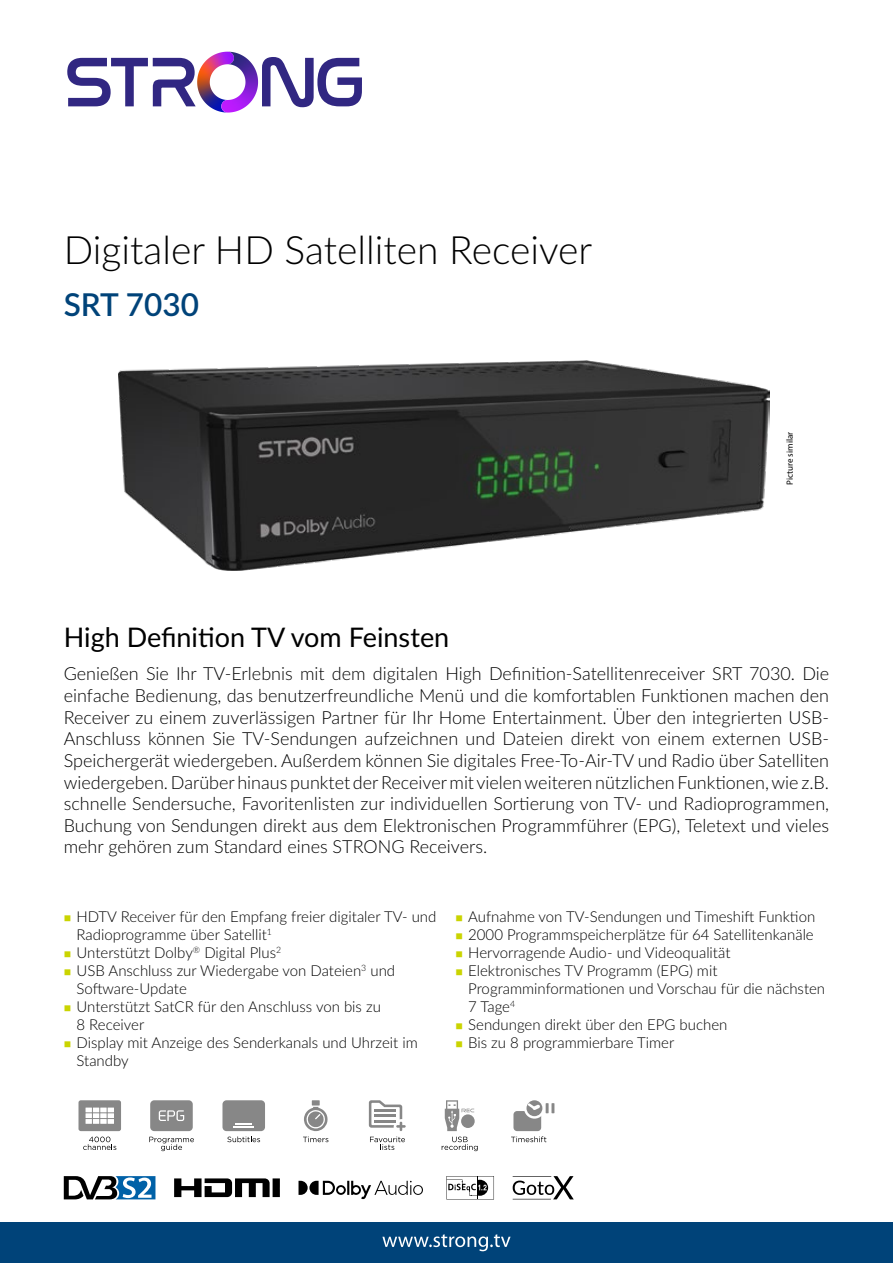
<style>
.page{position:relative;width:893px;height:1263px;background:#fff}
.page>*{position:absolute;margin:0;border:0;box-sizing:border-box;transform-origin:0 0}
.t1{font:300 39px "Lato";color:#000}
.t2{font:600 31.5px "Lato";color:#004379}
.t3{font:27px "Lato";color:#000}
.t4{font:300 18px/21.6px "Lato";color:#000;text-align:justify}
.t5{font:300 15px/18px "Lato";color:#000}
.t6{font:9px "Myriad Pro";color:#000}
</style>
<div class="page">
<div style="left:0;top:1222px;width:893px;height:41px;background:#004379"></div>
<svg style="left:382px;top:1234px;width:129px;height:17px"></svg>
<svg style="left:262px;top:57px;width:100px;height:50px"></svg>
<svg style="left:67px;top:52px;width:178px;height:61px"></svg>
<svg style="left:369px;top:1100px;width:37px;height:50px"></svg>
<hr style="left:374px;top:1114px;width:22px;height:3px;background:#878787">
<hr style="left:374px;top:1109px;width:22px;height:3px;background:#878787">
<hr style="left:374px;top:1120px;width:22px;height:2px;background:#878787">
<svg style="left:303px;top:1100px;width:25px;height:42px"></svg>
<svg style="left:227px;top:1136px;width:33px;height:6px"></svg>
<div style="left:222px;top:1100px;width:43px;height:31px;background:#878787;border-radius:4px"></div>
<svg style="left:236px;top:1123px;width:16px;height:2px"></svg>
<hr style="left:234px;top:1126px;width:20px;height:2px;background:#fff">
<div style="left:150px;top:1100px;width:43px;height:31px;background:#878787;border-radius:4px"></div>
<svg style="left:159px;top:1110px;width:25px;height:11px"></svg>
<svg style="left:149px;top:1137px;width:45px;height:14px"></svg>
<svg style="left:78px;top:1100px;width:43px;height:50px"></svg>
<svg style="left:442px;top:1100px;width:36px;height:51px"></svg>
<svg style="left:511px;top:1136px;width:35px;height:6px"></svg>
<div style="left:513px;top:1111px;width:28px;height:20px;background:#878787;border-radius:4px"></div>
<svg style="left:524px;top:1100px;width:30px;height:19px"></svg>
<svg style="left:64px;top:1176px;width:91px;height:23px"></svg>
<svg style="left:174px;top:1178px;width:106px;height:19px"></svg>
<svg style="left:446px;top:1176px;width:48px;height:23px"></svg>
<svg style="left:513px;top:1176px;width:61px;height:23px"></svg>
<hr style="left:513px;top:1176px;width:38px;height:1px;background:#000">
<hr style="left:513px;top:1199px;width:38px;height:1px;background:#000">
<svg style="left:298px;top:1181px;width:125px;height:18px"></svg>
<img style="left:119px;top:361px;width:651px;height:210px">
<h1 class="t1" style="left:64px;top:222px;width:530px">Digitaler HD Satelliten Receiver</h1>
<h2 class="t2" style="left:64px;top:282px;width:137px">SRT 7030</h2>
<p class="t6" style="left:784px;top:485px;width:54px;rotate:-90deg">Picture similar</p>
<h3 class="t3" style="left:64px;top:618px;width:387px">High Definition TV vom Feinsten</h3>
<p class="t4" style="left:64px;top:662px;width:767px">Genießen Sie Ihr TV-Erlebnis mit dem digitalen High Definition-Satellitenreceiver SRT 7030. Die einfache Bedienung, das benutzerfreundliche Menü und die komfortablen Funktionen machen den Receiver zu einem zuverlässigen Partner für Ihr Home Entertainment. Über den integrierten USB-Anschluss können Sie TV-Sendungen aufzeichnen und Dateien direkt von einem externen USB-Speichergerät wiedergeben. Außerdem können Sie digitales Free-To-Air-TV und Radio über Satelliten wiedergeben. Darüber hinaus punktet der Receiver mit vielen weiteren nützlichen Funktionen, wie z.B. schnelle Sendersuche, Favoritenlisten zur individuellen Sortierung von TV- und Radioprogrammen, Buchung von Sendungen direkt aus dem Elektronischen Programmführer (EPG), Teletext und vieles mehr gehören zum Standard eines STRONG Receivers.</p>
<p class="t5" style="left:77px;top:907px;width:361px">HDTV Receiver für den Empfang freier digitaler TV- und Radioprogramme über Satellit<sup>1<br></sup>Unterstützt Dolby<sup>®</sup> Digital Plus<sup>2<br></sup>USB Anschluss zur Wiedergabe von Dateien<sup>3</sup> und Software-Update<br>Unterstützt SatCR für den Anschluss von bis zu<br>8 Receiver<br>Display mit Anzeige des Senderkanals und Uhrzeit im Standby</p>
<p class="t5" style="left:468px;top:907px;width:358px">Aufnahme von TV-Sendungen und Timeshift Funktion 2000 Programmspeicherplätze für 64 Satellitenkanäle Hervorragende Audio- und Videoqualität Elektronisches TV Programm (EPG) mit Programminformationen und Vorschau für die nächsten 7 Tage<sup>4<br></sup>Sendungen direkt über den EPG buchen<br>Bis zu 8 programmierbare Timer</p>
</div>
